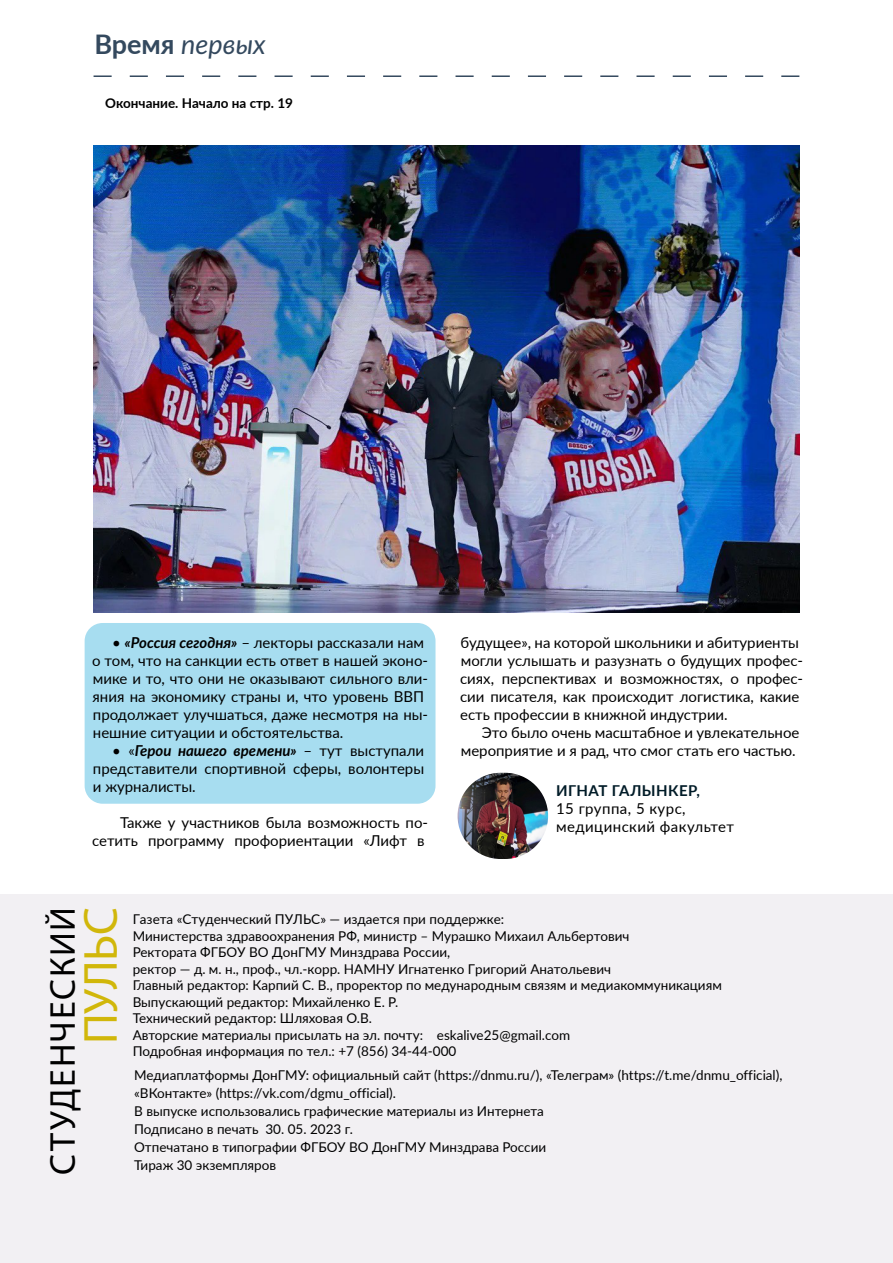
<style>
.page{position:relative;width:893px;height:1263px;background:#fff}
.page>*{position:absolute;margin:0;border:0;box-sizing:border-box;transform-origin:0 0}
.t1{font:48px "Myriad Pro";letter-spacing:-.005em;color:#d1b70a}
.t2{font:36px "Myriad Pro";letter-spacing:.045em;color:#000}
.t3{font:italic 27px "Lato";color:#34495e}
.t4{font:15px/18px "Lato";color:#000}
.t5{font:15px/18px "Lato";letter-spacing:.03em;color:#000}
.t6{font:700 15px "Lato";letter-spacing:.03em;color:#001b27}
.t7{font:13.5px/16.5px "Lato";color:#000}
.t8{font:700 13.5px "Lato";color:#000}
.s1{font-weight:700;font-style:normal}
.s2{font-weight:700;font-style:italic}
</style>
<div class="page">
<svg style="left:94px;top:75px;width:705px;height:2px"></svg>
<div style="left:85px;top:623px;width:350px;height:181px;background:#a7ddf0;border-radius:18px"></div>
<img style="left:458px;top:773px;width:90px;height:86px;border-radius:43px">
<img style="left:94px;top:145px;width:705px;height:467px">
<div style="left:0;top:894px;width:893px;height:369px;background:#f2f0f3"></div>
<h3 class="t3" style="left:94px;top:25px;width:173px"><span class="s1">Время</span> первых</h3>
<p class="t8" style="left:105px;top:93px;width:189px">Окончание. Начало на стр. 19</p>
<p class="t4" style="left:92px;top:633px;width:337px;text-indent:20px">• <span class="s2">«Россия сегодня»</span> – лекторы рассказали нам о том, что на санкции есть ответ в нашей эконо&shy;мике и то, что они не оказывают сильного вли&shy;яния на экономику страны и, что уровень ВВП продолжает улучшаться, даже несмотря на ны&shy;нешние ситуации и обстоятельства.</p>
<p class="t4" style="left:93px;top:741px;width:333px;text-align:justify;text-indent:19px">• «<span class="s2">Герои нашего времени»</span> – тут выступали представители спортивной сферы, волонтеры и журналисты.</p>
<p class="t4" style="left:92px;top:813px;width:337px;text-align:right">Также у участников была возможность по&shy;сетить программу профориентации «Лифт в</p>
<p class="t4" style="left:460px;top:633px;width:344px">будущее», на которой школьники и абитуриенты могли услышать и разузнать о будущих профес&shy;сиях, перспективах и возможностях, о профес&shy;сии писателя, как происходит логистика, какие есть профессии в книжной индустрии.</p>
<p class="t4" style="left:461px;top:723px;width:340px;text-align:right">Это было очень масштабное и увлекательное мероприятие и я рад, что смог стать его частью.</p>
<p class="t6" style="left:556px;top:780px;width:145px">ИГНАТ ГАЛЫНКЕР,</p>
<p class="t5" style="left:556px;top:799px;width:179px">15 группа, 5 курс, медицинский факультет</p>
<h2 class="t2" style="left:41px;top:1175px;width:269px;rotate:-90deg">СТУДЕНЧЕСКИЙ</h2>
<h1 class="t1" style="left:71px;top:1044px;width:139px;rotate:-90deg">ПУЛЬС</h1>
<p class="t7" style="left:133px;top:910px;width:591px">Газета «Студенческий ПУЛЬС» — издается при поддержке:<br>Министерства здравоохранения РФ, министр – Мурашко Михаил Альбертович<br>Ректората ФГБОУ ВО ДонГМУ Минздрава России,<br>ректор — д. м. н., проф., чл.-корр. НАМНУ Игнатенко Григорий Анатольевич<br>Главный редактор: Карпий С. В., проректор по медународным связям и медиакоммуникациям Выпускающий редактор: Михайленко Е. Р.<br>Технический редактор: Шляховая О.В.<br>Авторские материалы присылать на эл. почту: eskalive25@gmail.com<br>Подробная информация по тел.: +7 (856) 34-44-000</p>
<p class="t7" style="left:134px;top:1066px;width:650px;line-height:18px">Медиаплатформы ДонГМУ: официальный сайт (https://dnmu.ru/), «Телеграм» (https://t.me/dnmu_official), «ВКонтакте» (https://vk.com/dgmu_official).<br>В выпуске использовались графические материалы из Интернета<br>Подписано в печать 30. 05. 2023 г.<br>Отпечатано в типографии ФГБОУ ВО ДонГМУ Минздрава России<br>Тираж 30 экземпляров</p>
</div>
